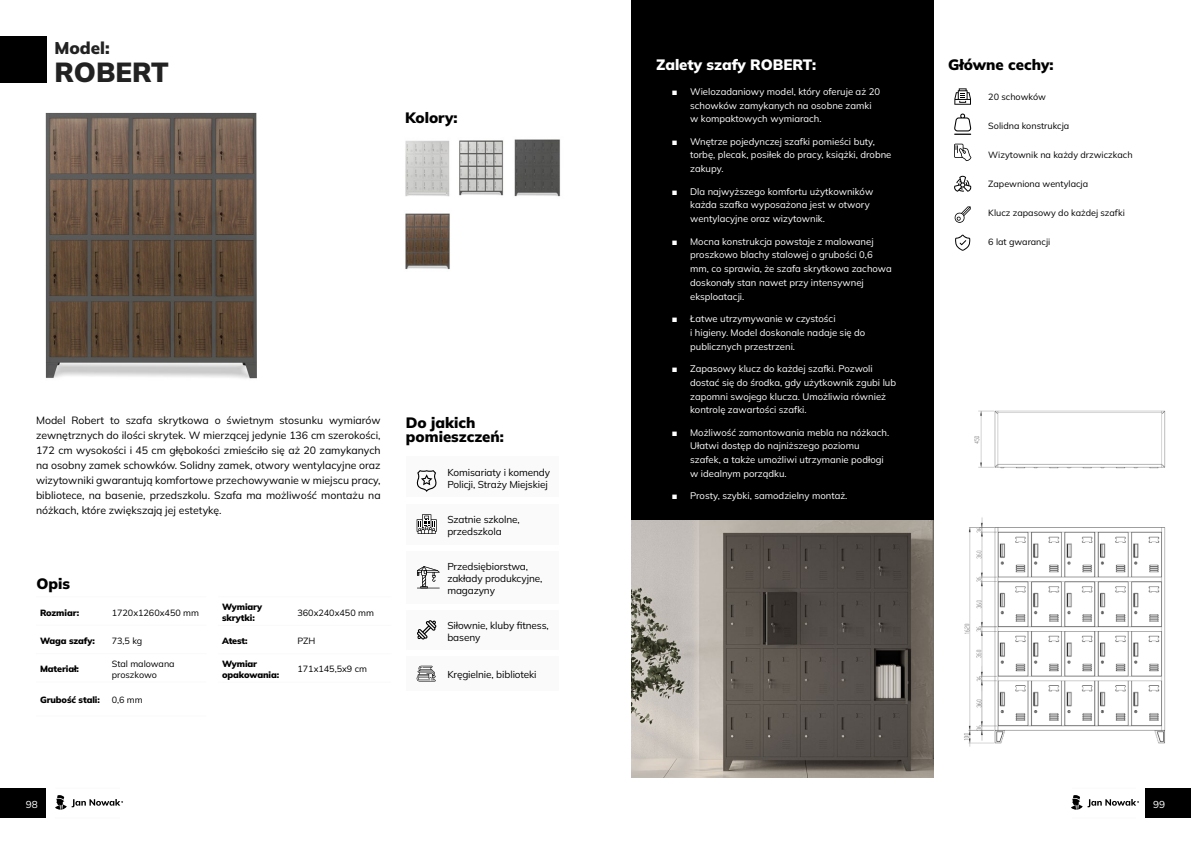
<style>
.page{position:relative;width:1191px;height:842px;background:#fff}
.page>*{position:absolute;margin:0;border:0;box-sizing:border-box;transform-origin:0 0}
.t1{font:900 27.5px "Mulish";color:#222}
.t2{font:900 17px "Mulish";color:#222}
.t3{font:900 15px/14px "Mulish";color:#000}
.t4{font:900 15px "Mulish";color:#fff}
.t5{font:10.5px/15px "Mulish";color:#000;text-align:justify}
.t6{font:10px/12px "Mulish";letter-spacing:-.01em;color:#000}
.t7{font:10px "Mulish";color:#fff}
.t8{font:9.5px/13.8px "Mulish";color:#fff}
.t9{font:9px/10.8px "Mulish";color:#000}
.t10{font:900 9px/10.8px "Mulish";letter-spacing:-.01em;color:#000}
.s1{font-family:"Arial"}
</style>
<div class="page">
<hr style="left:55px;top:818px;width:65px;height:1px;background:#fafafa">
<hr style="left:1071px;top:818px;width:65px;height:1px;background:#fafafa">
<hr style="left:55px;top:788px;width:65px;height:1px;background:#fafafa">
<hr style="left:1071px;top:788px;width:65px;height:1px;background:#fafafa">
<div style="left:0;top:788px;width:46px;height:30px;background:#000"></div>
<div style="left:1145px;top:788px;width:46px;height:30px;background:#000"></div>
<svg style="left:55px;top:795px;width:68px;height:15px"></svg>
<svg style="left:1071px;top:795px;width:68px;height:15px"></svg>
<div style="left:0;top:36px;width:46px;height:46px;background:#000"></div>
<img style="left:514px;top:139px;width:47px;height:58px">
<img style="left:459px;top:140px;width:45px;height:56px">
<img style="left:405px;top:213px;width:45px;height:57px">
<img style="left:405px;top:140px;width:45px;height:57px">
<div style="left:406px;top:504px;width:153px;height:41px;background:#fafafa"></div>
<div style="left:406px;top:551px;width:153px;height:52px;background:#fafafa"></div>
<div style="left:406px;top:610px;width:153px;height:40px;background:#fafafa"></div>
<div style="left:406px;top:656px;width:153px;height:35px;background:#fafafa"></div>
<div style="left:406px;top:456px;width:153px;height:41px;background:#fafafa"></div>
<hr style="left:36px;top:597px;width:72px;height:1px;background:#fafafa">
<hr style="left:108px;top:597px;width:98px;height:1px;background:#fafafa">
<hr style="left:36px;top:625px;width:72px;height:1px;background:#fafafa">
<hr style="left:108px;top:625px;width:98px;height:1px;background:#fafafa">
<hr style="left:36px;top:653px;width:72px;height:1px;background:#fafafa">
<hr style="left:108px;top:653px;width:98px;height:1px;background:#fafafa">
<hr style="left:36px;top:682px;width:72px;height:1px;background:#fafafa">
<hr style="left:108px;top:682px;width:98px;height:1px;background:#fafafa">
<hr style="left:36px;top:716px;width:72px;height:1px;background:#fafafa">
<hr style="left:108px;top:716px;width:98px;height:1px;background:#fafafa">
<div style="left:631px;top:0;width:302px;height:520px;background:#000"></div>
<svg style="left:955px;top:234px;width:15px;height:17px"></svg>
<img style="left:631px;top:520px;width:302px;height:258px">
<hr style="left:218px;top:596px;width:75px;height:1px;background:#fafafa">
<hr style="left:293px;top:596px;width:98px;height:1px;background:#fafafa">
<hr style="left:218px;top:625px;width:75px;height:1px;background:#fafafa">
<hr style="left:293px;top:625px;width:98px;height:1px;background:#fafafa">
<hr style="left:218px;top:653px;width:75px;height:1px;background:#fafafa">
<hr style="left:293px;top:653px;width:98px;height:1px;background:#fafafa">
<hr style="left:218px;top:682px;width:75px;height:1px;background:#fafafa">
<hr style="left:293px;top:682px;width:98px;height:1px;background:#fafafa">
<img style="left:964px;top:410px;width:202px;height:337px">
<svg style="left:416px;top:470px;width:21px;height:22px"></svg>
<svg style="left:417px;top:514px;width:20px;height:20px"></svg>
<svg style="left:417px;top:620px;width:19px;height:19px"></svg>
<svg style="left:417px;top:566px;width:23px;height:23px"></svg>
<svg style="left:417px;top:666px;width:19px;height:15px"></svg>
<svg style="left:954px;top:88px;width:17px;height:17px"></svg>
<svg style="left:954px;top:175px;width:17px;height:17px"></svg>
<svg style="left:954px;top:144px;width:17px;height:17px"></svg>
<svg style="left:954px;top:114px;width:17px;height:21px"></svg>
<svg style="left:954px;top:206px;width:16px;height:17px"></svg>
<img style="left:45px;top:113px;width:212px;height:266px">
<h2 class="t2" style="left:54px;top:36px;width:57px">Model:</h2>
<h1 class="t1" style="left:54px;top:53px;width:116px">ROBERT</h1>
<h3 class="t3" style="left:405px;top:110px;width:54px">Kolory:</h3>
<p class="t5" style="left:36px;top:412px;width:346px">Model Robert to szafa skrytkowa o świetnym stosunku wymiarów zewnętrznych do ilości skrytek. W mierzącej jedynie 136 cm szerokości, 172 cm wysokości i 45 cm głębokości zmieściło się aż 20 zamykanych na osobny zamek schowków. Solidny zamek, otwory wentylacyjne oraz wizytowniki gwarantują komfortowe przechowywanie w miejscu pracy, bibliotece, na basenie, przedszkolu. Szafa ma możliwość montażu na nóżkach, które zwiększają jej estetykę.</p>
<h3 class="t3" style="left:37px;top:576px;width:35px">Opis</h3>
<p class="t10" style="left:40px;top:607px;width:41px">Rozmiar:</p>
<p class="t9" style="left:112px;top:607px;width:89px">1720x1260x450 mm</p>
<p class="t10" style="left:40px;top:635px;width:56px">Waga szafy:</p>
<p class="t9" style="left:112px;top:635px;width:32px">73,5 kg</p>
<p class="t10" style="left:40px;top:663px;width:40px">Materiał:</p>
<p class="t9" style="left:112px;top:658px;width:64px">Stal malowana proszkowo</p>
<p class="t10" style="left:40px;top:695px;width:61px">Grubość stali:</p>
<p class="t9" style="left:112px;top:694px;width:33px">0,6 mm</p>
<p class="t10" style="left:222px;top:601px;width:42px">Wymiary skrytki:</p>
<p class="t9" style="left:297px;top:607px;width:78px">360x240x450 mm</p>
<p class="t10" style="left:222px;top:635px;width:27px">Atest:</p>
<p class="t9" style="left:297px;top:635px;width:19px">PZH</p>
<p class="t10" style="left:222px;top:658px;width:59px">Wymiar opakowania:</p>
<p class="t9" style="left:297px;top:663px;width:71px">171x145,5x9 cm</p>
<h3 class="t3" style="left:406px;top:415px;width:100px">Do jakich pomieszczeń:</h3>
<p class="t6" style="left:447px;top:466px;width:104px">Komisariaty i komendy<br>Policji, Straży Miejskiej</p>
<p class="t6" style="left:447px;top:513px;width:74px">Szatnie szkolne, przedszkola</p>
<p class="t6" style="left:447px;top:560px;width:97px">Przedsiębiorstwa, zakłady produkcyjne, magazyny</p>
<p class="t6" style="left:447px;top:619px;width:103px">Siłownie, kluby fitness, baseny</p>
<p class="t6" style="left:447px;top:668px;width:91px">Kręgielnie, biblioteki</p>
<h3 class="t4" style="left:656px;top:54px;width:162px">Zalety szafy ROBERT:</h3>
<p class="t8" style="left:690px;top:84px;width:191px;text-indent:-18px"><span class="s1">■</span> Wielozadaniowy model, który oferuje aż 20 schowków zamykanych na osobne zamki w kompaktowych wymiarach.</p>
<p class="t8" style="left:690px;top:134px;width:203px;text-indent:-18px"><span class="s1">■</span> Wnętrze pojedynczej szafki pomieści buty, torbę, plecak, posiłek do pracy, książki, drobne zakupy.</p>
<p class="t8" style="left:690px;top:184px;width:185px;text-indent:-18px"><span class="s1">■</span> Dla najwyższego komfortu użytkowników każda szafka wyposażona jest w otwory wentylacyjne oraz wizytownik.</p>
<p class="t8" style="left:690px;top:234px;width:203px;text-indent:-18px"><span class="s1">■</span> Mocna konstrukcja powstaje z malowanej proszkowo blachy stalowej o grubości 0,6 mm, co sprawia, że szafa skrytkowa zachowa doskonały stan nawet przy intensywnej eksploatacji.</p>
<p class="t8" style="left:690px;top:311px;width:177px;text-indent:-18px"><span class="s1">■</span> Łatwe utrzymywanie w czystości<br>i higieny. Model doskonale nadaje się do publicznych przestrzeni.</p>
<p class="t8" style="left:690px;top:361px;width:207px;text-indent:-18px"><span class="s1">■</span> Zapasowy klucz do każdej szafki. Pozwoli dostać się do środka, gdy użytkownik zgubi lub zapomni swojego klucza. Umożliwia również kontrolę zawartości szafki.</p>
<p class="t8" style="left:690px;top:425px;width:201px;text-indent:-18px"><span class="s1">■</span> Możliwość zamontowania mebla na nóżkach.<br>Ułatwi dostęp do najniższego poziomu szafek, a także umożliwi utrzymanie podłogi w idealnym porządku.</p>
<p class="t8" style="left:671px;top:489px;width:177px"><span class="s1">■</span> Prosty, szybki, samodzielny montaż.</p>
<h3 class="t3" style="left:948px;top:57px;width:107px">Główne cechy:</h3>
<p class="t9" style="left:988px;top:91px;width:59px">20 schowków</p>
<p class="t9" style="left:988px;top:120px;width:82px">Solidna konstrukcja</p>
<p class="t9" style="left:988px;top:149px;width:146px">Wizytownik na każdy drzwiczkach</p>
<p class="t9" style="left:988px;top:178px;width:101px">Zapewniona wentylacja</p>
<p class="t9" style="left:988px;top:207px;width:138px">Klucz zapasowy do każdej szafki</p>
<p class="t9" style="left:988px;top:236px;width:63px">6 lat gwarancji</p>
<p class="t7" style="left:26px;top:798px;width:13px">98</p>
<p class="t7" style="left:1153px;top:798px;width:13px">99</p>
</div>
